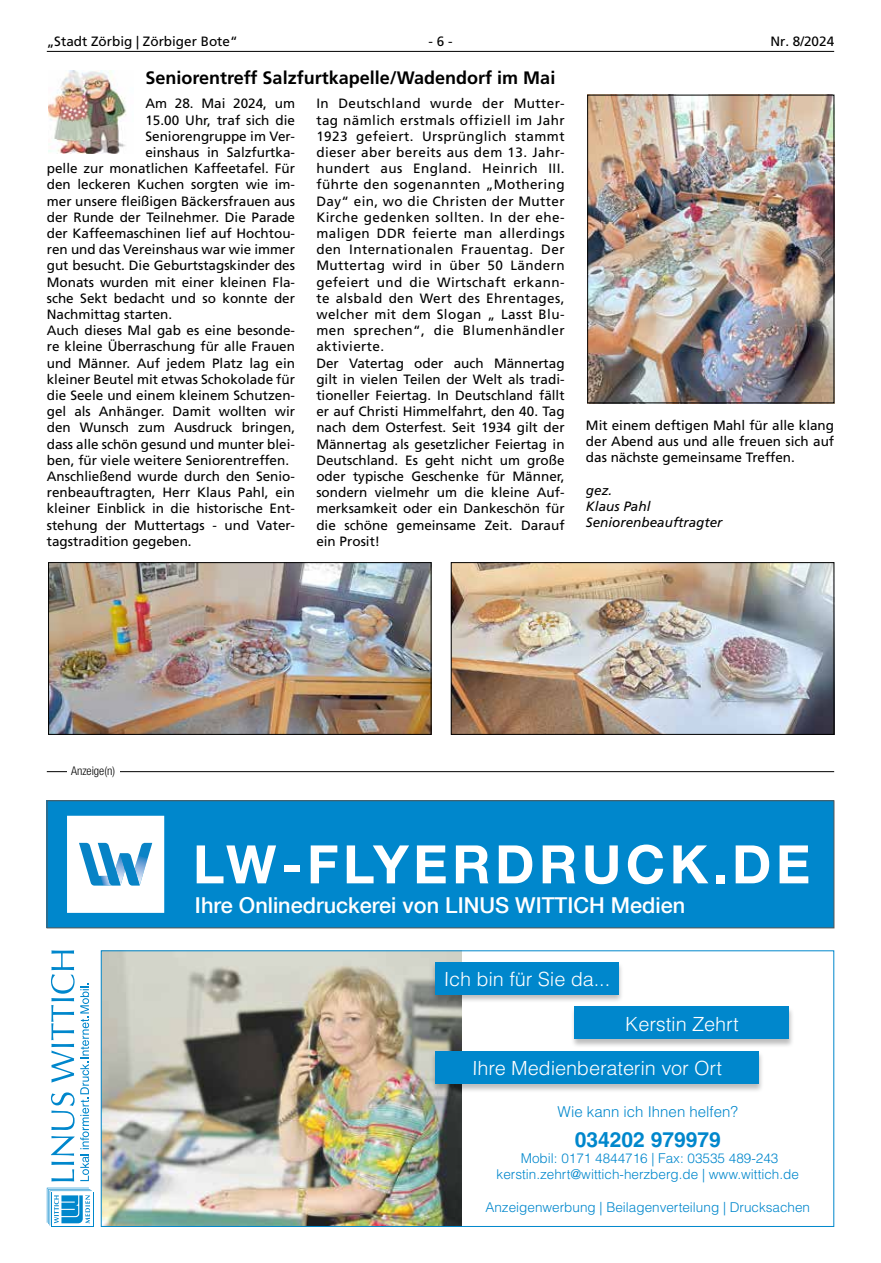
<style>
.page{position:relative;width:881px;height:1263px;background:#fff}
.page>*{position:absolute;margin:0;border:0;box-sizing:border-box;transform-origin:0 0}
.t1{font:500 21.9px "Helvetica Neue LT Com";color:#fff}
.t2{font:700 21px "Helvetica LT";color:#0087cc}
.t3{font:300 19.5px "Helvetica LT";color:#fff}
.t4{font:700 18px "Frutiger LT";color:#000}
.t5{font:300 15px "Helvetica LT";color:#0087cc}
.t6{font:13.5px/16.2px "Frutiger LT";color:#000;text-align:justify}
.t7{font:13.5px/16.2px "Frutiger LT";letter-spacing:.03em;color:#000}
.t8{font:300 13.5px/16.2px "Helvetica LT";color:#0087cc;text-align:center}
.t9{font:italic 13.5px/16.2px "Frutiger LT";color:#000}
.t10{font:300 condensed 12px "Helvetica Neue LT";color:#000}
</style>
<div class="page">
<hr style="left:47px;top:51px;width:786px;height:1px;background:#000">
<img style="left:48px;top:70px;width:79px;height:84px">
<img style="left:589px;top:97px;width:242px;height:304px">
<div style="left:587px;top:95px;width:246px;height:308px;border:1px solid #000"></div>
<img style="left:50px;top:564px;width:379px;height:169px">
<div style="left:48px;top:562px;width:383px;height:173px;border:1px solid #000"></div>
<img style="left:453px;top:564px;width:378px;height:169px">
<div style="left:451px;top:562px;width:382px;height:173px;border:1px solid #000"></div>
<hr style="left:47px;top:771px;width:786px;height:1px;background:#000">
<div style="left:67px;top:767px;width:52px;height:7px;background:#fff"></div>
<svg style="left:51px;top:1225px;width:42px;height:2px"></svg>
<div style="left:52px;top:1192px;width:40px;height:34px;background:#fff"></div>
<svg style="left:47px;top:1188px;width:45px;height:37px"></svg>
<svg style="left:51px;top:950px;width:38px;height:231px"></svg>
<img style="left:103px;top:952px;width:358px;height:273px">
<div style="left:431px;top:1051px;width:333px;height:42px;background:#000;opacity:.26"></div>
<div style="left:435px;top:1051px;width:323px;height:33px;background:#0087cc"></div>
<div style="left:570px;top:1006px;width:224px;height:42px;background:#000;opacity:.26"></div>
<div style="left:574px;top:1007px;width:214px;height:32px;background:#0087cc"></div>
<div style="left:431px;top:962px;width:192px;height:42px;background:#000;opacity:.26"></div>
<div style="left:435px;top:962px;width:183px;height:33px;background:#0087cc"></div>
<div style="left:47px;top:800px;width:786px;height:128px;background:#0087cc"></div>
<svg style="left:197px;top:845px;width:79px;height:38px"></svg>
<div style="left:283px;top:866px;width:16px;height:6px;background:#fff"></div>
<svg style="left:310px;top:845px;width:27px;height:38px"></svg>
<svg style="left:346px;top:845px;width:63px;height:38px"></svg>
<svg style="left:416px;top:845px;width:29px;height:38px"></svg>
<svg style="left:455px;top:845px;width:33px;height:38px"></svg>
<svg style="left:498px;top:845px;width:34px;height:38px"></svg>
<svg style="left:542px;top:845px;width:33px;height:38px"></svg>
<svg style="left:585px;top:845px;width:32px;height:39px"></svg>
<svg style="left:627px;top:844px;width:36px;height:40px"></svg>
<svg style="left:673px;top:845px;width:35px;height:38px"></svg>
<div style="left:715px;top:875px;width:9px;height:8px;background:#fff"></div>
<svg style="left:735px;top:845px;width:33px;height:38px"></svg>
<svg style="left:779px;top:845px;width:29px;height:38px"></svg>
<svg style="left:67px;top:816px;width:97px;height:97px;background:#d5e9f5"></svg>
<div style="left:47px;top:800px;width:786px;height:128px;border:1px solid #575756"></div>
<p class="t6" style="left:47px;top:34px;width:192px">„Stadt Zörbig | Zörbiger Bote“</p>
<p class="t6" style="left:428px;top:34px;width:26px">- 6 -</p>
<p class="t6" style="left:770px;top:34px;width:65px">Nr. 8/2024</p>
<h3 class="t4" style="left:145px;top:67px;width:411px">Seniorentreff Salzfurtkapelle/Wadendorf im Mai</h3>
<p class="t6" style="left:145px;top:96px;width:151px">Am 28. Mai 2024, um</p>
<p class="t6" style="left:145px;top:112px;width:151px">15.00 Uhr, traf sich die</p>
<p class="t6" style="left:145px;top:128px;width:151px">Seniorengruppe im Ver-</p>
<p class="t6" style="left:145px;top:144px;width:151px">einshaus in Salzfurtka-</p>
<p class="t6" style="left:47px;top:160px;width:250px">pelle zur monatlichen Kaffeetafel. Für</p>
<p class="t6" style="left:47px;top:177px;width:250px">den leckeren Kuchen sorgten wie im-</p>
<p class="t6" style="left:47px;top:193px;width:250px">mer unsere fleißigen Bäckersfrauen aus</p>
<p class="t6" style="left:47px;top:209px;width:250px">der Runde der Teilnehmer. Die Parade</p>
<p class="t6" style="left:47px;top:225px;width:250px">der Kaffeemaschinen lief auf Hochtou-</p>
<p class="t6" style="left:47px;top:241px;width:250px">ren und das Vereinshaus war wie immer</p>
<p class="t6" style="left:47px;top:258px;width:250px">gut besucht. Die Geburtstagskinder des</p>
<p class="t6" style="left:47px;top:274px;width:250px">Monats wurden mit einer kleinen Fla-</p>
<p class="t6" style="left:47px;top:290px;width:250px">sche Sekt bedacht und so konnte der</p>
<p class="t6" style="left:47px;top:306px;width:127px">Nachmittag starten.</p>
<p class="t6" style="left:47px;top:322px;width:250px">Auch dieses Mal gab es eine besonde-</p>
<p class="t6" style="left:47px;top:339px;width:250px">re kleine Überraschung für alle Frauen</p>
<p class="t6" style="left:47px;top:355px;width:250px">und Männer. Auf jedem Platz lag ein</p>
<p class="t6" style="left:47px;top:371px;width:250px">kleiner Beutel mit etwas Schokolade für</p>
<p class="t6" style="left:47px;top:387px;width:250px">die Seele und einem kleinem Schutzen-</p>
<p class="t6" style="left:47px;top:403px;width:250px">gel als Anhänger. Damit wollten wir</p>
<p class="t6" style="left:47px;top:420px;width:250px">den Wunsch zum Ausdruck bringen,</p>
<p class="t6" style="left:47px;top:436px;width:250px">dass alle schön gesund und munter blei-</p>
<p class="t6" style="left:47px;top:452px;width:244px">ben, für viele weitere Seniorentreffen.</p>
<p class="t6" style="left:47px;top:468px;width:250px">Anschließend wurde durch den Senio-</p>
<p class="t6" style="left:47px;top:484px;width:250px">renbeauftragten, Herr Klaus Pahl, ein</p>
<p class="t6" style="left:47px;top:501px;width:250px">kleiner Einblick in die historische Ent-</p>
<p class="t6" style="left:47px;top:517px;width:250px">stehung der Muttertags - und Vater-</p>
<p class="t6" style="left:47px;top:533px;width:146px">tagstradition gegeben.</p>
<p class="t7" style="left:316px;top:96px;width:250px">In Deutschland wurde der Mutter&shy;tag nämlich erstmals offiziell im Jahr 1923 gefeiert. Ursprünglich stammt dieser aber bereits aus dem 13. Jahr&shy;hundert aus England. Heinrich III. führte den sogenannten „Mothering Day“ ein, wo die Christen der Mutter Kirche gedenken sollten. In der ehe&shy;maligen DDR feierte man allerdings den Internationalen Frauentag. Der Muttertag wird in über 50 Ländern gefeiert und die Wirtschaft erkann&shy;te alsbald den Wert des Ehrentages, welcher mit dem Slogan „ Lasst Blu&shy;men sprechen“, die Blumenhändler aktivierte.<br>Der Vatertag oder auch Männertag gilt in vielen Teilen der Welt als tradi&shy;tioneller Feiertag. In Deutschland fällt er auf Christi Himmelfahrt, den 40. Tag nach dem Osterfest. Seit 1934 gilt der Männertag als gesetzlicher Feiertag in Deutschland. Es geht nicht um große oder typische Geschenke für Männer, sondern vielmehr um die kleine Auf&shy;merksamkeit oder ein Dankeschön für die schöne gemeinsame Zeit. Darauf ein Prosit!</p>
<p class="t6" style="left:585px;top:417px;width:250px">Mit einem deftigen Mahl für alle klang der Abend aus und alle freuen sich auf das nächste gemeinsame Treffen.</p>
<p class="t9" style="left:585px;top:482px;width:138px">gez.<br>Klaus Pahl<br>Seniorenbeauftragter</p>
<p class="t10" style="left:71px;top:764px;width:45px">Anzeige(n)</p>
<h1 class="t1" style="left:195px;top:892px;width:491px">Ihre Onlinedruckerei von LINUS WITTICH Medien</h1>
<h3 class="t3" style="left:443px;top:967px;width:168px">Ich bin für Sie da...</h3>
<h3 class="t3" style="left:625px;top:1012px;width:115px">Kerstin Zehrt</h3>
<h3 class="t3" style="left:472px;top:1056px;width:251px">Ihre Medienberaterin vor Ort</h3>
<p class="t5" style="left:557px;top:1103px;width:182px">Wie kann ich Ihnen helfen?</p>
<h2 class="t2" style="left:574px;top:1127px;width:147px">034202 979979</h2>
<p class="t8" style="left:496px;top:1150px;width:304px">Mobil: 0171 4844716 | Fax: 03535 489-243 kerstin.zehrt@wittich-herzberg.de | www.wittich.de</p>
<p class="t8" style="left:485px;top:1199px;width:326px">Anzeigenwerbung | Beilagenverteilung | Drucksachen</p>
</div>
